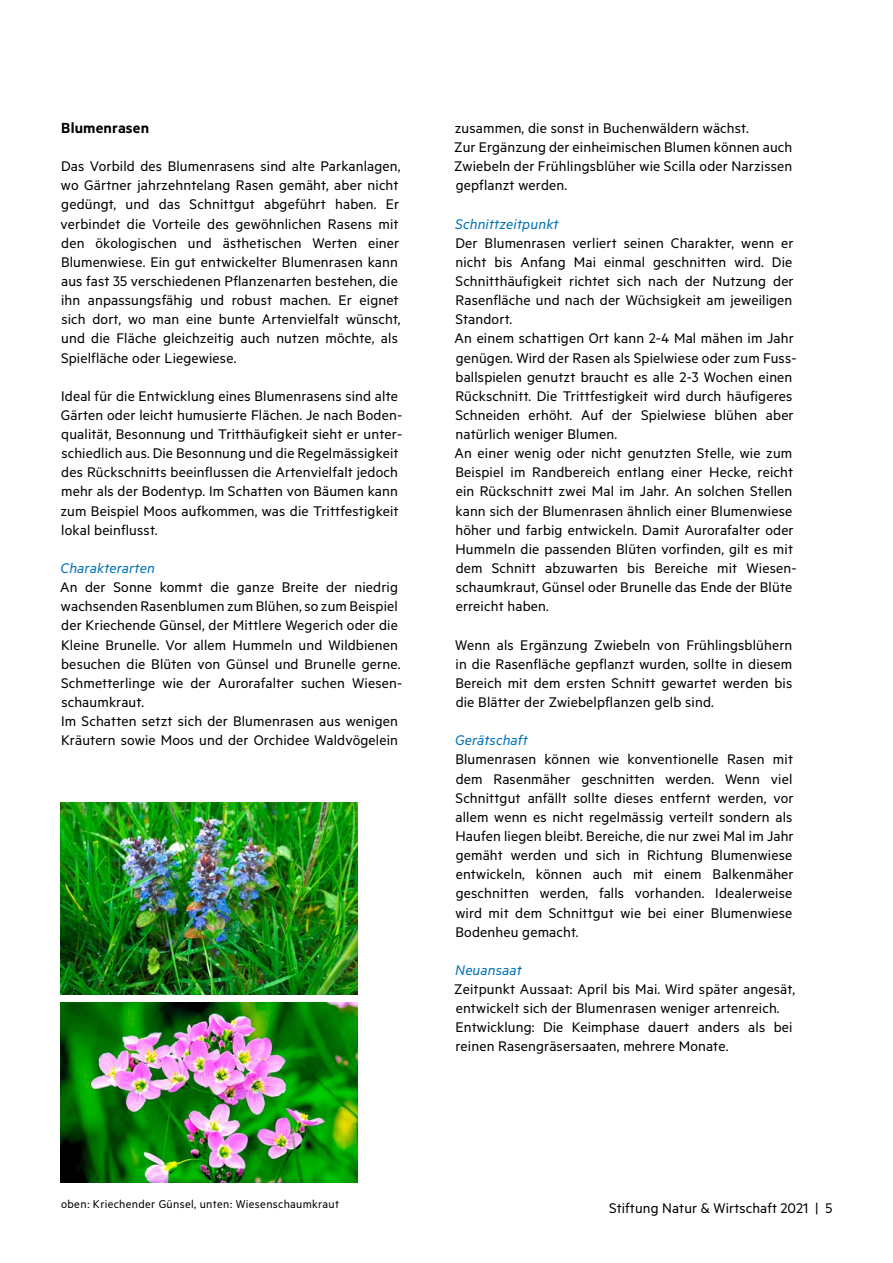
<style>
.page{position:relative;width:893px;height:1263px;background:#fff}
.page>*{position:absolute;margin:0;border:0;box-sizing:border-box;transform-origin:0 0}
.t1{font:600 16.5px "Metric";letter-spacing:.01em;color:#000}
.t2{font:15.75px/19.2px "Metric";letter-spacing:.01em;color:#000}
.t3{font:italic 15.75px "Metric";letter-spacing:.01em;color:#0072b4}
.t4{font:12.75px "Metric";letter-spacing:.025em;color:#000}
</style>
<div class="page">
<img style="left:61px;top:1002px;width:296px;height:180px">
<img style="left:61px;top:803px;width:296px;height:191px">
<p class="t1" style="left:61px;top:118px;width:89px">Blumenrasen</p>
<p class="t2" style="left:61px;top:156px;width:342px">Das Vorbild des Blumenrasens sind alte Parkanlagen, wo Gärtner jahrzehntelang Rasen gemäht, aber nicht gedüngt, und das Schnittgut abgeführt haben. Er verbindet die Vorteile des gewöhnlichen Rasens mit den ökologischen und ästhetischen Werten einer Blumenwiese. Ein gut entwickelter Blumenrasen kann aus fast 35 verschiedenen Pflanzenarten bestehen, die ihn anpassungsfähig und robust machen. Er eignet sich dort, wo man eine bunte Artenvielfalt wünscht, und die Fläche gleichzeitig auch nutzen möchte, als Spielfläche oder Liegewiese.</p>
<p class="t2" style="left:60px;top:386px;width:343px">Ideal für die Entwicklung eines Blumenrasens sind alte Gärten oder leicht humusierte Flächen. Je nach Boden&shy;qualität, Besonnung und Tritthäufigkeit sieht er unter&shy;schiedlich aus. Die Besonnung und die Regelmässigkeit des Rückschnitts beeinflussen die Artenvielfalt jedoch mehr als der Bodentyp. Im Schatten von Bäumen kann zum Beispiel Moos aufkommen, was die Trittfestigkeit lokal beinflusst.</p>
<p class="t3" style="left:61px;top:559px;width:96px">Charakterarten</p>
<p class="t2" style="left:60px;top:577px;width:344px">An der Sonne kommt die ganze Breite der niedrig wachsenden Rasenblumen zum Blühen, so zum Beispiel der Kriechende Günsel, der Mittlere Wegerich oder die Kleine Brunelle. Vor allem Hummeln und Wildbienen besuchen die Blüten von Günsel und Brunelle gerne.<br>Schmetterlinge wie der Aurorafalter suchen Wiesen&shy;schaumkraut.<br>Im Schatten setzt sich der Blumenrasen aus wenigen Kräutern sowie Moos und der Orchidee Waldvögelein</p>
<p class="t2" style="left:454px;top:118px;width:340px">zusammen, die sonst in Buchenwäldern wächst.<br>Zur Ergänzung der einheimischen Blumen können auch Zwiebeln der Frühlingsblüher wie Scilla oder Narzissen gepflanzt werden.</p>
<p class="t3" style="left:455px;top:214px;width:105px">Schnittzeitpunkt</p>
<p class="t2" style="left:455px;top:233px;width:343px">Der Blumenrasen verliert seinen Charakter, wenn er nicht bis Anfang Mai einmal geschnitten wird. Die Schnitthäufigkeit richtet sich nach der Nutzung der Rasenfläche und nach der Wüchsigkeit am jeweiligen Standort.<br>An einem schattigen Ort kann 2-4 Mal mähen im Jahr genügen. Wird der Rasen als Spielwiese oder zum Fuss&shy;ballspielen genutzt braucht es alle 2-3 Wochen einen Rückschnitt. Die Trittfestigkeit wird durch häufigeres Schneiden erhöht. Auf der Spielwiese blühen aber natürlich weniger Blumen.<br>An einer wenig oder nicht genutzten Stelle, wie zum Beispiel im Randbereich entlang einer Hecke, reicht ein Rückschnitt zwei Mal im Jahr. An solchen Stellen kann sich der Blumenrasen ähnlich einer Blumenwiese höher und farbig entwickeln. Damit Aurorafalter oder Hummeln die passenden Blüten vorfinden, gilt es mit dem Schnitt abzuwarten bis Bereiche mit Wiesen&shy;schaumkraut, Günsel oder Brunelle das Ende der Blüte erreicht haben.</p>
<p class="t2" style="left:455px;top:634px;width:339px;text-align:justify">Wenn als Ergänzung Zwiebeln von Frühlingsblühern in die Rasenfläche gepflanzt wurden, sollte in diesem Bereich mit dem ersten Schnitt gewartet werden bis die Blätter der Zwiebelpflanzen gelb sind.</p>
<p class="t3" style="left:455px;top:731px;width:74px">Gerätschaft</p>
<p class="t2" style="left:455px;top:749px;width:340px;text-align:justify">Blumenrasen können wie konventionelle Rasen mit dem Rasenmäher geschnitten werden. Wenn viel Schnittgut anfällt sollte dieses entfernt werden, vor allem wenn es nicht regelmässig verteilt sondern als Haufen liegen bleibt. Bereiche, die nur zwei Mal im Jahr gemäht werden und sich in Richtung Blumenwiese entwickeln, können auch mit einem Balkenmäher geschnitten werden, falls vorhanden. Idealerweise wird mit dem Schnittgut wie bei einer Blumenwiese Bodenheu gemacht.</p>
<p class="t3" style="left:455px;top:961px;width:68px">Neuansaat</p>
<p class="t2" style="left:454px;top:979px;width:342px">Zeitpunkt Aussaat: April bis Mai. Wird später angesät, entwickelt sich der Blumenrasen weniger artenreich.<br>Entwicklung: Die Keimphase dauert anders als bei reinen Rasengräsersaaten, mehrere Monate.</p>
<p class="t4" style="left:61px;top:1197px;width:280px">oben: Kriechender Günsel, unten: Wiesenschaumkraut</p>
<p class="t2" style="left:609px;top:1198px;width:225px">Stiftung Natur &amp; Wirtschaft 2021 | 5</p>
</div>
